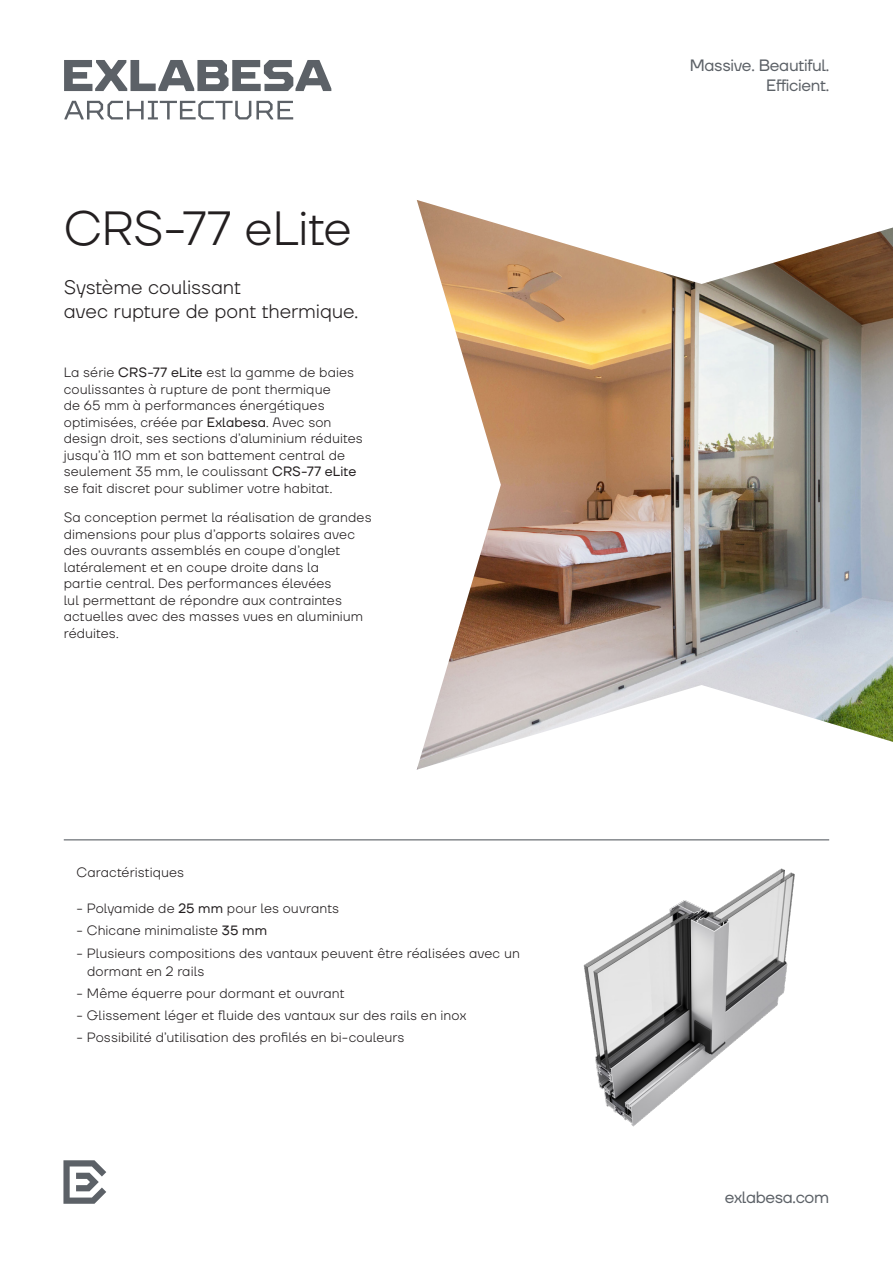
<style>
.page{position:relative;width:893px;height:1263px;background:#fff}
.page>*{position:absolute;margin:0;border:0;box-sizing:border-box;transform-origin:0 0}
.t1{font:300 48px "TT Firs Neue";letter-spacing:-.01em;color:#231f20}
.t2{font:300 19.5px/23.4px "TT Firs Neue";letter-spacing:-.005em;color:#231f20}
.t3{font:16.5px/19.8px "TT Firs Neue";letter-spacing:-.02em;color:#5c6167;text-align:right}
.t4{font:300 13.5px/16.5px "TT Firs Neue";letter-spacing:.005em;color:#231f20}
.s1{font-weight:400}
</style>
<div class="page">
<svg style="left:64px;top:60px;width:267px;height:31px"></svg>
<svg style="left:64px;top:101px;width:229px;height:18px"></svg>
<hr style="left:64px;top:839px;width:765px;height:1px;background:#5c6167">
<svg style="left:63px;top:1160px;width:43px;height:44px"></svg>
<img style="left:583px;top:868px;width:212px;height:259px">
<img style="left:417px;top:200px;width:476px;height:570px">
<h1 class="t1" style="left:64px;top:196px;width:290px">CRS-77 eLite</h1>
<h2 class="t2" style="left:64px;top:275px;width:296px">Système coulissant<br>avec rupture de pont thermique.</h2>
<p class="t4" style="left:64px;top:364px;width:300px">La série <span class="s1">CRS-77 eLite</span> est la gamme de baies coulissantes à rupture de pont thermique<br>de 65 mm à performances énergétiques optimisées, créée par <span class="s1">Exlabesa</span>. Avec son design droit, ses sections d’aluminium réduites jusqu’à 110 mm et son battement central de seulement 35 mm, le coulissant <span class="s1">CRS-77 eLite </span>se fait discret pour sublimer votre habitat.</p>
<p class="t4" style="left:64px;top:509px;width:309px">Sa conception permet la réalisation de grandes dimensions pour plus d’apports solaires avec des ouvrants assemblés en coupe d’onglet latéralement et en coupe droite dans la<br>partie central. Des performances élevées<br>lul permettant de répondre aux contraintes actuelles avec des masses vues en aluminium réduites.</p>
<p class="t4" style="left:77px;top:864px;width:109px">Caractéristiques</p>
<p class="t4" style="left:77px;top:900px;width:264px">- Polyamide de <span class="s1">25 mm</span> pour les ouvrants</p>
<p class="t4" style="left:77px;top:922px;width:192px">- Chicane minimaliste <span class="s1">35 mm</span></p>
<p class="t4" style="left:87px;top:943px;width:434px;line-height:18px;text-indent:-11px">- Plusieurs compositions des vantaux peuvent être réalisées avec un dormant en 2 rails</p>
<p class="t4" style="left:77px;top:984px;width:270px">- Même équerre pour dormant et ouvrant</p>
<p class="t4" style="left:77px;top:1007px;width:391px">- Glissement léger et fluide des vantaux sur des rails en inox</p>
<p class="t4" style="left:77px;top:1029px;width:329px">- Possibilité d’utilisation des profilés en bi-couleurs</p>
<p class="t3" style="left:690px;top:55px;width:141px">Massive. Beautiful.<br>Efficient.</p>
<p class="t3" style="left:725px;top:1187px;width:106px">exlabesa.com</p>
</div>
